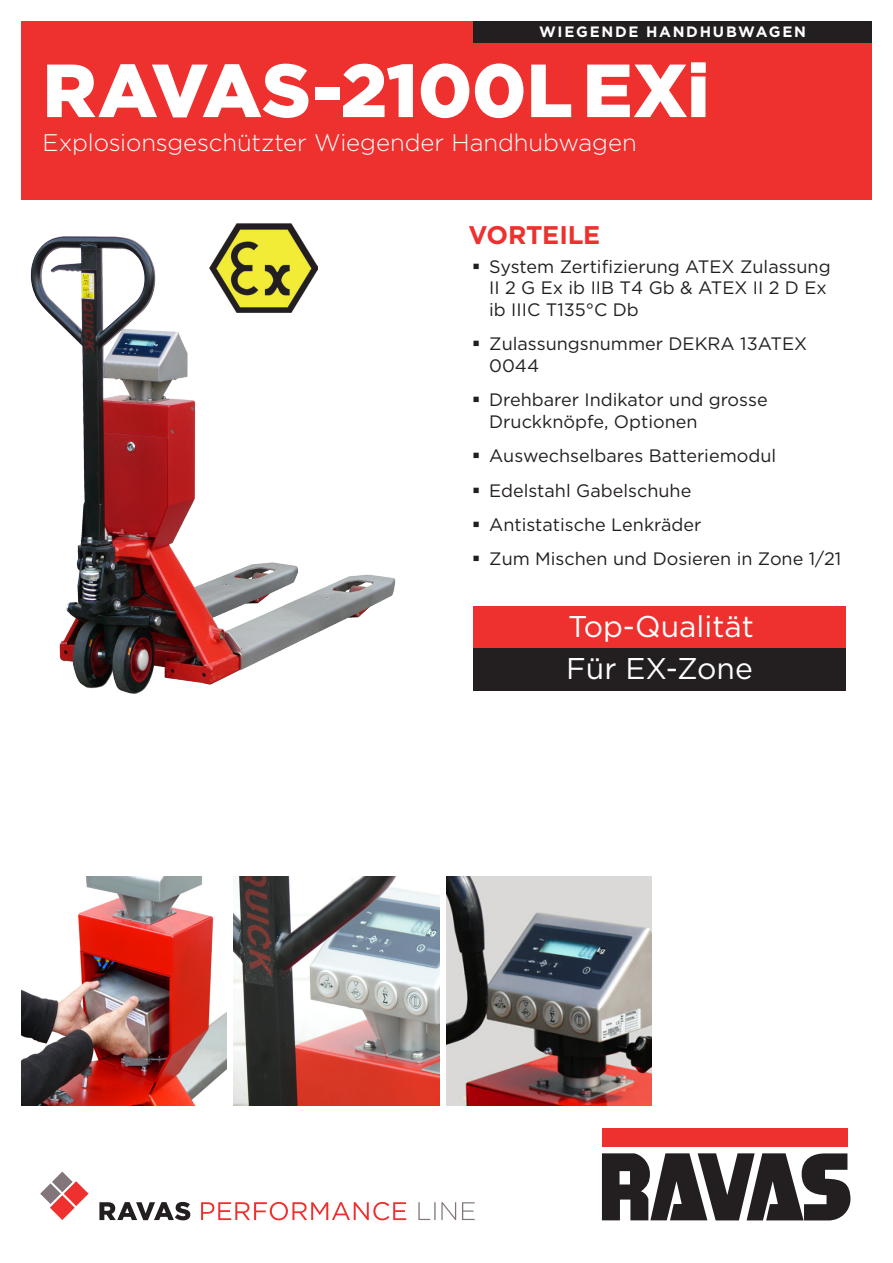
<style>
.page{position:relative;width:893px;height:1263px;background:#fff}
.page>*{position:absolute;margin:0;border:0;box-sizing:border-box;transform-origin:0 0}
.t1{font:900 75px "Gotham";letter-spacing:-.005em;color:#fff}
.t2{font:30px "Gotham";color:#fff}
.t3{font:700 25.5px "Gotham";letter-spacing:-.01em;color:#ee302e}
.t4{font:300 24px "Gotham";letter-spacing:-.005em;color:#fff}
.t5{font:18px/21.6px "Gotham";color:#231f20}
.t6{font:700 15px "Gotham";letter-spacing:.115em;color:#fff}
</style>
<div class="page">
<div style="left:21px;top:21px;width:851px;height:179px;background:#ee312f"></div>
<img style="left:30px;top:236px;width:366px;height:458px">
<div style="left:473px;top:606px;width:372px;height:42px;background:#ee302e"></div>
<div style="left:473px;top:648px;width:372px;height:43px;background:#231f20"></div>
<div style="left:602px;top:1128px;width:245px;height:19px;background:#ee312f"></div>
<svg style="left:602px;top:1153px;width:248px;height:67px"></svg>
<div style="left:473px;top:21px;width:399px;height:22px;background:#231f20"></div>
<img style="left:446px;top:876px;width:206px;height:230px">
<img style="left:234px;top:876px;width:205px;height:230px">
<img style="left:21px;top:876px;width:206px;height:230px">
<svg style="left:40px;top:1171px;width:49px;height:49px"></svg>
<svg style="left:418px;top:1202px;width:57px;height:18px"></svg>
<svg style="left:201px;top:1202px;width:205px;height:18px"></svg>
<svg style="left:99px;top:1202px;width:91px;height:18px"></svg>
<img style="left:209px;top:223px;width:109px;height:90px">
<p class="t6" style="left:539px;top:22px;width:268px">WIEGENDE HANDHUBWAGEN</p>
<p class="t1" style="left:43px;top:39px;width:669px">RAVAS-2100LEXi</p>
<p class="t4" style="left:43px;top:127px;width:596px">Explosionsgeschützter Wiegender Handhubwagen</p>
<p class="t3" style="left:469px;top:218px;width:133px">VORTEILE</p>
<p class="t5" style="left:489px;top:255px;width:343px">System Zertifizierung ATEX Zulassung<br>II 2 G Ex ib IIB T4 Gb &amp; ATEX II 2 D Ex ib IIIC T135°C Db</p>
<p class="t5" style="left:489px;top:333px;width:319px">Zulassungsnummer DEKRA 13ATEX<br>0044</p>
<p class="t5" style="left:489px;top:389px;width:280px">Drehbarer Indikator und grosse<br>Druckknöpfe, Optionen</p>
<p class="t5" style="left:489px;top:445px;width:288px">Auswechselbares Batteriemodul</p>
<p class="t5" style="left:489px;top:479px;width:204px">Edelstahl Gabelschuhe</p>
<p class="t5" style="left:489px;top:513px;width:214px">Antistatische Lenkräder</p>
<p class="t5" style="left:489px;top:548px;width:354px">Zum Mischen und Dosieren in Zone 1/21</p>
<p class="t2" style="left:568px;top:607px;width:187px">Top-Qualität</p>
<p class="t2" style="left:566px;top:649px;width:188px">Für EX-Zone</p>
</div>
